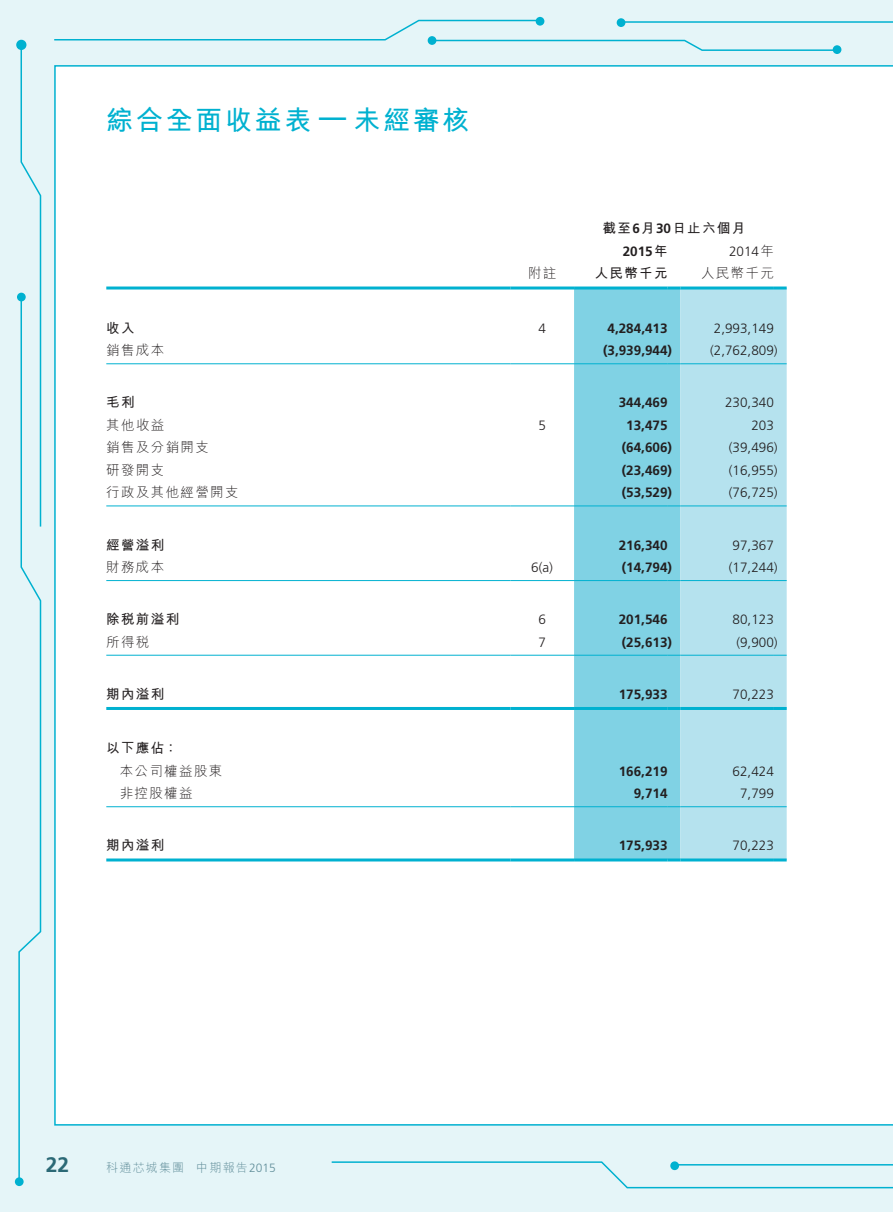
<style>
.page{position:relative;width:893px;height:1212px;background:#e5f5f8}
.page>*{position:absolute;margin:0;border:0;box-sizing:border-box;transform-origin:0 0}
.t1{font:700 27px "M Hei HK";letter-spacing:.1em;color:#00b1d0}
.t2{font:700 21px "Frutiger LT Std";color:#2b6976}
.t3{font:700 13.5px "Frutiger LT Std";color:#231f20}
.t4{font:300 13.5px "Frutiger LT Std";color:#231f20}
.t5{font:300 13.5px "M Hei HK";letter-spacing:.1em;color:#231f20}
.t6{font:700 13.5px "M Hei HK";letter-spacing:.1em;color:#231f20}
.t7{font:300 12px "M Hei HK";letter-spacing:.1em;color:#618e9a}
.s1{font-family:"Frutiger LT Std"}
.s2{font-family:"M Hei HK"}
</style>
<div class="page">
<div style="left:54px;top:65px;width:839px;height:1060px;background:#fff"></div>
<svg style="left:54px;top:19px;width:780px;height:32px"></svg>
<div style="left:428px;top:36px;width:8px;height:9px;background:#00b1d0;border-radius:50%"></div>
<div style="left:536px;top:17px;width:8px;height:9px;background:#00b1d0;border-radius:50%"></div>
<div style="left:617px;top:18px;width:8px;height:9px;background:#00b1d0;border-radius:50%"></div>
<div style="left:833px;top:45px;width:8px;height:9px;background:#00b1d0;border-radius:50%"></div>
<hr style="left:621px;top:21px;width:272px;height:2px;background:#00b1d0">
<svg style="left:18px;top:39px;width:24px;height:1138px"></svg>
<div style="left:17px;top:40px;width:9px;height:9px;background:#00b1d0;border-radius:50%"></div>
<div style="left:16px;top:40px;width:10px;height:10px;border:2px solid #00b1d0;border-radius:50%"></div>
<div style="left:17px;top:293px;width:9px;height:8px;background:#00b1d0;border-radius:50%"></div>
<div style="left:15px;top:1177px;width:9px;height:9px;background:#00b1d0;border-radius:50%"></div>
<svg style="left:331px;top:1161px;width:562px;height:28px"></svg>
<div style="left:670px;top:1161px;width:9px;height:9px;background:#00b1d0;border-radius:50%"></div>
<div style="left:574px;top:289px;width:106px;height:569px;background:#80d2e4"></div>
<div style="left:680px;top:289px;width:107px;height:569px;background:#b5e2ee"></div>
<hr style="left:106px;top:286px;width:404px;height:3px;background:#00b1d0">
<hr style="left:510px;top:286px;width:64px;height:3px;background:#00b1d0">
<hr style="left:574px;top:286px;width:94px;height:3px;background:#00b1d0">
<svg style="left:668px;top:286px;width:12px;height:3px"></svg>
<hr style="left:680px;top:286px;width:94px;height:3px;background:#00b1d0">
<svg style="left:774px;top:286px;width:13px;height:3px"></svg>
<hr style="left:106px;top:363px;width:404px;height:1px;background:#00b1d0">
<hr style="left:510px;top:363px;width:64px;height:1px;background:#00b1d0">
<hr style="left:574px;top:363px;width:94px;height:1px;background:#00b1d0">
<svg style="left:668px;top:363px;width:12px;height:1px"></svg>
<hr style="left:680px;top:363px;width:94px;height:1px;background:#00b1d0">
<svg style="left:774px;top:363px;width:13px;height:1px"></svg>
<hr style="left:106px;top:505px;width:404px;height:1px;background:#00b1d0">
<hr style="left:510px;top:505px;width:64px;height:1px;background:#00b1d0">
<hr style="left:574px;top:505px;width:94px;height:1px;background:#00b1d0">
<svg style="left:668px;top:505px;width:12px;height:1px"></svg>
<hr style="left:680px;top:505px;width:94px;height:1px;background:#00b1d0">
<svg style="left:774px;top:505px;width:13px;height:1px"></svg>
<hr style="left:106px;top:580px;width:404px;height:1px;background:#00b1d0">
<hr style="left:510px;top:580px;width:64px;height:1px;background:#00b1d0">
<hr style="left:574px;top:580px;width:94px;height:1px;background:#00b1d0">
<svg style="left:668px;top:580px;width:12px;height:1px"></svg>
<hr style="left:680px;top:580px;width:94px;height:1px;background:#00b1d0">
<svg style="left:774px;top:580px;width:13px;height:1px"></svg>
<hr style="left:106px;top:655px;width:404px;height:1px;background:#00b1d0">
<hr style="left:510px;top:655px;width:64px;height:1px;background:#00b1d0">
<hr style="left:574px;top:655px;width:94px;height:1px;background:#00b1d0">
<svg style="left:668px;top:655px;width:12px;height:1px"></svg>
<hr style="left:680px;top:655px;width:94px;height:1px;background:#00b1d0">
<svg style="left:774px;top:655px;width:13px;height:1px"></svg>
<hr style="left:106px;top:806px;width:404px;height:1px;background:#00b1d0">
<hr style="left:510px;top:806px;width:64px;height:1px;background:#00b1d0">
<hr style="left:574px;top:806px;width:94px;height:1px;background:#00b1d0">
<svg style="left:668px;top:806px;width:12px;height:1px"></svg>
<hr style="left:680px;top:806px;width:94px;height:1px;background:#00b1d0">
<svg style="left:774px;top:806px;width:13px;height:1px"></svg>
<hr style="left:106px;top:707px;width:404px;height:3px;background:#00b1d0">
<hr style="left:510px;top:707px;width:64px;height:3px;background:#00b1d0">
<hr style="left:574px;top:707px;width:94px;height:3px;background:#00b1d0">
<svg style="left:668px;top:707px;width:12px;height:3px"></svg>
<hr style="left:680px;top:707px;width:94px;height:3px;background:#00b1d0">
<svg style="left:774px;top:707px;width:13px;height:3px"></svg>
<hr style="left:106px;top:858px;width:404px;height:3px;background:#00b1d0">
<hr style="left:510px;top:858px;width:64px;height:3px;background:#00b1d0">
<hr style="left:574px;top:858px;width:94px;height:3px;background:#00b1d0">
<svg style="left:668px;top:858px;width:12px;height:3px"></svg>
<hr style="left:680px;top:858px;width:94px;height:3px;background:#00b1d0">
<svg style="left:774px;top:858px;width:13px;height:3px"></svg>
<h1 class="t1" style="left:106px;top:101px;width:365px">綜合全面收益表 <sup>—</sup> 未經審核</h1>
<p class="t6" style="left:603px;top:219px;width:144px">截至<span class="s1">6</span>月<span class="s1">30</span>日止六個月</p>
<p class="t3" style="left:623px;top:243px;width:46px">2015<span class="s2">年</span></p>
<p class="t4" style="left:729px;top:244px;width:46px">2014<span class="s2">年</span></p>
<p class="t5" style="left:528px;top:267px;width:30px">附註</p>
<p class="t6" style="left:595px;top:264px;width:74px">人民幣千元</p>
<p class="t5" style="left:701px;top:267px;width:74px">人民幣千元</p>
<p class="t6" style="left:106px;top:318px;width:30px">收入</p>
<p class="t4" style="left:538px;top:320px;width:9px">4</p>
<p class="t3" style="left:608px;top:320px;width:62px">4,284,413</p>
<p class="t4" style="left:714px;top:320px;width:62px">2,993,149</p>
<p class="t5" style="left:106px;top:343px;width:60px">銷售成本</p>
<p class="t3" style="left:603px;top:343px;width:71px">(3,939,944)</p>
<p class="t4" style="left:710px;top:343px;width:69px">(2,762,809)</p>
<p class="t6" style="left:106px;top:393px;width:30px">毛利</p>
<p class="t3" style="left:619px;top:395px;width:50px">344,469</p>
<p class="t4" style="left:725px;top:395px;width:50px">230,340</p>
<p class="t5" style="left:106px;top:418px;width:60px">其他收益</p>
<p class="t4" style="left:538px;top:418px;width:9px">5</p>
<p class="t3" style="left:626px;top:417px;width:43px">13,475</p>
<p class="t4" style="left:751px;top:418px;width:24px">203</p>
<p class="t5" style="left:106px;top:441px;width:104px">銷售及分銷開支</p>
<p class="t3" style="left:622px;top:440px;width:52px">(64,606)</p>
<p class="t4" style="left:729px;top:440px;width:50px">(39,496)</p>
<p class="t5" style="left:106px;top:463px;width:60px">研發開支</p>
<p class="t3" style="left:622px;top:462px;width:52px">(23,469)</p>
<p class="t4" style="left:729px;top:463px;width:50px">(16,955)</p>
<p class="t5" style="left:106px;top:486px;width:134px">行政及其他經營開支</p>
<p class="t3" style="left:622px;top:485px;width:52px">(53,529)</p>
<p class="t4" style="left:729px;top:485px;width:50px">(76,725)</p>
<p class="t6" style="left:106px;top:535px;width:60px">經營溢利</p>
<p class="t3" style="left:619px;top:537px;width:50px">216,340</p>
<p class="t4" style="left:733px;top:537px;width:43px">97,367</p>
<p class="t5" style="left:106px;top:560px;width:60px">財務成本</p>
<p class="t4" style="left:531px;top:560px;width:23px">6(a)</p>
<p class="t3" style="left:622px;top:559px;width:52px">(14,794)</p>
<p class="t4" style="left:729px;top:560px;width:50px">(17,244)</p>
<p class="t6" style="left:106px;top:609px;width:74px">除稅前溢利</p>
<p class="t4" style="left:538px;top:612px;width:9px">6</p>
<p class="t3" style="left:619px;top:612px;width:50px">201,546</p>
<p class="t4" style="left:733px;top:612px;width:43px">80,123</p>
<p class="t5" style="left:106px;top:635px;width:45px">所得稅</p>
<p class="t4" style="left:538px;top:634px;width:9px">7</p>
<p class="t3" style="left:622px;top:634px;width:52px">(25,613)</p>
<p class="t4" style="left:736px;top:634px;width:43px">(9,900)</p>
<p class="t6" style="left:106px;top:684px;width:60px">期內溢利</p>
<p class="t3" style="left:619px;top:686px;width:50px">175,933</p>
<p class="t4" style="left:733px;top:686px;width:43px">70,223</p>
<p class="t6" style="left:106px;top:738px;width:73px">以下應佔：</p>
<p class="t5" style="left:120px;top:764px;width:104px">本公司權益股東</p>
<p class="t3" style="left:619px;top:763px;width:50px">166,219</p>
<p class="t4" style="left:733px;top:763px;width:43px">62,424</p>
<p class="t5" style="left:120px;top:786px;width:74px">非控股權益</p>
<p class="t3" style="left:634px;top:786px;width:35px">9,714</p>
<p class="t4" style="left:740px;top:786px;width:35px">7,799</p>
<p class="t6" style="left:106px;top:836px;width:60px">期內溢利</p>
<p class="t3" style="left:619px;top:838px;width:50px">175,933</p>
<p class="t4" style="left:733px;top:838px;width:43px">70,223</p>
<h2 class="t2" style="left:46px;top:1152px;width:25px">22</h2>
<p class="t7" style="left:106px;top:1162px;width:171px">科通芯城集團 中期報告<span class="s1">2015</span></p>
</div>
